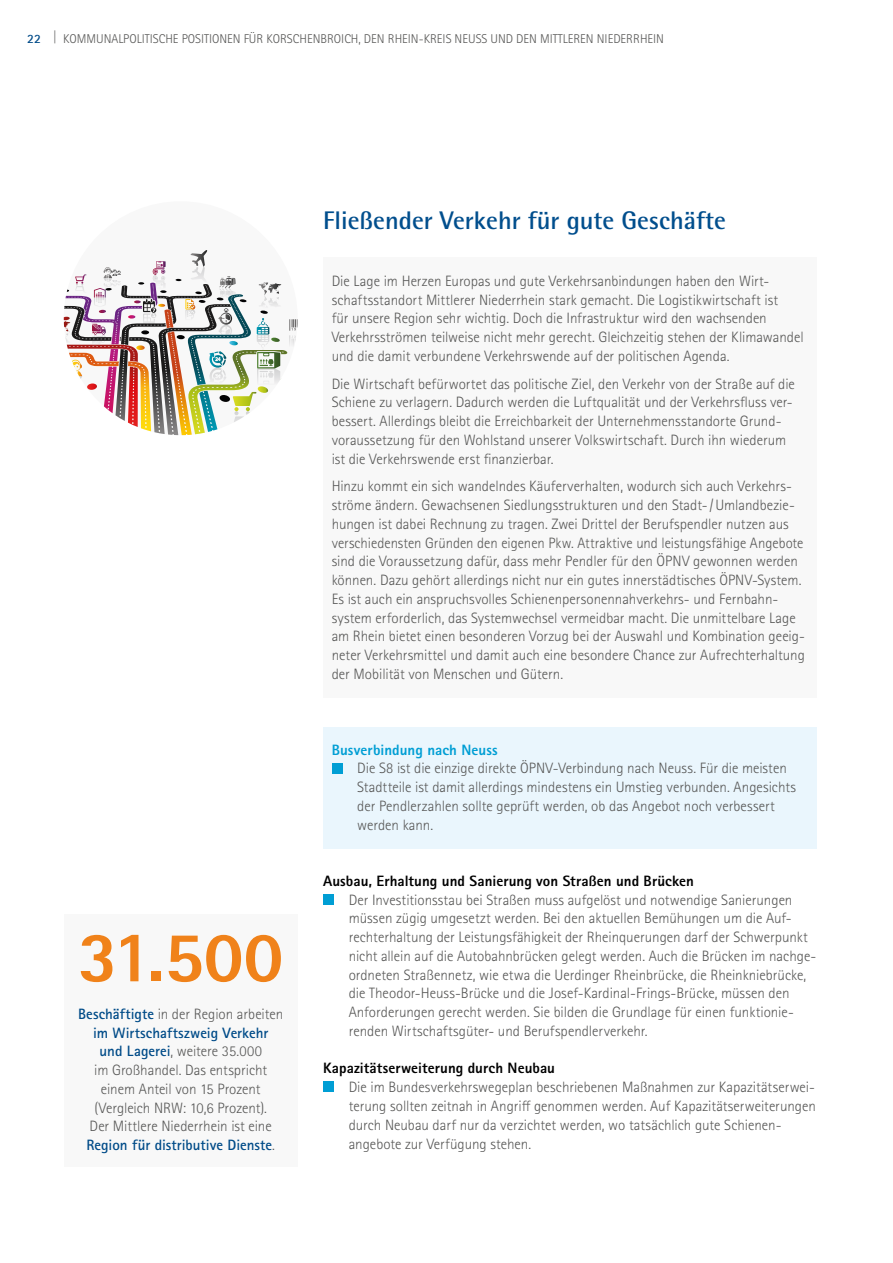
<style>
.page{position:relative;width:893px;height:1263px;background:#fff}
.page>*{position:absolute;margin:0;border:0;box-sizing:border-box;transform-origin:0 0}
.t1{font:800 72px "Rotis Sans Serif Pro";color:#f0821a}
.t2{font:700 25.5px "Rotis Semi Sans Pro";color:#004e8d}
.t3{font:300 15px/18.8px "Rotis Sans Serif Pro";color:#575756}
.t4{font:800 15px "Rotis Sans Serif Pro";letter-spacing:.005em;color:#000}
.t5{font:800 15px "Rotis Sans Serif Pro";letter-spacing:.005em;color:#009ed4}
.t6{font:300 12.75px "Rotis Sans Serif Pro";color:#575756}
.s1{font-weight:700;color:#004b88}
</style>
<div class="page">
<div style="left:323px;top:894px;width:11px;height:11px;background:#009ed4"></div>
<div style="left:323px;top:1081px;width:11px;height:11px;background:#009ed4"></div>
<div style="left:64px;top:201px;width:234px;height:234px;background:#f8f8f8;border-radius:50%"></div>
<img style="left:64px;top:250px;width:234px;height:185px">
<div style="left:323px;top:257px;width:493px;height:441px;background:#f8f8f8"></div>
<div style="left:64px;top:914px;width:234px;height:253px;background:#f8f8f8"></div>
<div style="left:323px;top:727px;width:493px;height:121px;background:#eaf6fd"></div>
<div style="left:332px;top:763px;width:10px;height:10px;background:#009ed4"></div>
<p class="t6" style="left:27px;top:31px;width:638px"><span class="s1">22</span> | KOMMUNALPOLITISCHE POSITIONEN FÜR KORSCHENBROICH, DEN RHEIN-KREIS NEUSS UND DEN MITTLEREN NIEDERRHEIN</p>
<h2 class="t2" style="left:323px;top:205px;width:404px">Fließender Verkehr für gute Geschäfte</h2>
<p class="t3" style="left:332px;top:272px;width:474px">Die Lage im Herzen Europas und gute Verkehrsanbindungen haben den Wirt&shy;schaftsstandort Mittlerer Niederrhein stark gemacht. Die Logistikwirtschaft ist<br>für unsere Region sehr wichtig. Doch die Infrastruktur wird den wachsenden Verkehrsströmen teilweise nicht mehr gerecht. Gleichzeitig stehen der Klimawandel und die damit verbundene Verkehrswende auf der politischen Agenda.</p>
<p class="t3" style="left:332px;top:374px;width:465px">Die Wirtschaft befürwortet das politische Ziel, den Verkehr von der Straße auf die Schiene zu verlagern. Dadurch werden die Luftqualität und der Verkehrsfluss ver&shy;bessert. Allerdings bleibt die Erreichbarkeit der Unternehmensstandorte Grund&shy;voraussetzung für den Wohlstand unserer Volkswirtschaft. Durch ihn wiederum ist die Verkehrswende erst finanzierbar.</p>
<p class="t3" style="left:332px;top:477px;width:475px">Hinzu kommt ein sich wandelndes Käuferverhalten, wodurch sich auch Verkehrs&shy;ströme ändern. Gewachsenen Siedlungsstrukturen und den Stadt-/Umlandbezie&shy;hungen ist dabei Rechnung zu tragen. Zwei Drittel der Berufspendler nutzen aus verschiedensten Gründen den eigenen Pkw. Attraktive und leistungsfähige Angebote sind die Voraussetzung dafür, dass mehr Pendler für den ÖPNV gewonnen werden können. Dazu gehört allerdings nicht nur ein gutes innerstädtisches ÖPNV-System.<br>Es ist auch ein anspruchsvolles Schienenpersonennahverkehrs- und Fernbahn&shy;system erforderlich, das Systemwechsel vermeidbar macht. Die unmittelbare Lage am Rhein bietet einen besonderen Vorzug bei der Auswahl und Kombination geeig&shy;neter Verkehrsmittel und damit auch eine besondere Chance zur Aufrechterhaltung der Mobilität von Menschen und Gütern.</p>
<h1 class="t1" style="left:78px;top:911px;width:207px">31.500</h1>
<p class="t3" style="left:78px;top:1004px;width:207px;text-align:center"><span class="s1">Beschäftigte</span> in der Region arbeiten <span class="s1">im Wirtschaftszweig Verkehr<br>und Lagerei</span>, weitere 35.000<br>im Großhandel. Das entspricht einem Anteil von 15 Prozent (Vergleich NRW: 10,6 Prozent).<br>Der Mittlere Niederrhein ist eine<br><span class="s1">Region für distributive Dienste</span>.</p>
<p class="t5" style="left:332px;top:740px;width:168px">Busverbindung nach Neuss</p>
<p class="t3" style="left:357px;top:759px;width:440px">Die S8 ist die einzige direkte ÖPNV-Verbindung nach Neuss. Für die meisten Stadtteile ist damit allerdings mindestens ein Umstieg verbunden. Angesichts der Pendlerzahlen sollte geprüft werden, ob das Angebot noch verbessert werden kann.</p>
<p class="t4" style="left:323px;top:871px;width:372px">Ausbau, Erhaltung und Sanierung von Straßen und Brücken</p>
<p class="t3" style="left:349px;top:890px;width:469px">Der Investitionsstau bei Straßen muss aufgelöst und notwendige Sanierungen müssen zügig umgesetzt werden. Bei den aktuellen Bemühungen um die Auf&shy;rechterhaltung der Leistungsfähigkeit der Rheinquerungen darf der Schwerpunkt nicht allein auf die Autobahnbrücken gelegt werden. Auch die Brücken im nachge&shy;ordneten Straßennetz, wie etwa die Uerdinger Rheinbrücke, die Rheinkniebrücke, die Theodor-Heuss-Brücke und die Josef-Kardinal-Frings-Brücke, müssen den Anforderungen gerecht werden. Sie bilden die Grundlage für einen funktionie&shy;renden Wirtschaftsgüter- und Berufspendlerverkehr.</p>
<p class="t4" style="left:323px;top:1059px;width:233px">Kapazitätserweiterung durch Neubau</p>
<p class="t3" style="left:349px;top:1078px;width:469px">Die im Bundesverkehrswegeplan beschriebenen Maßnahmen zur Kapazitätserwei&shy;terung sollten zeitnah in Angriff genommen werden. Auf Kapazitätserweiterungen durch Neubau darf nur da verzichtet werden, wo tatsächlich gute Schienen&shy;angebote zur Verfügung stehen.</p>
</div>
